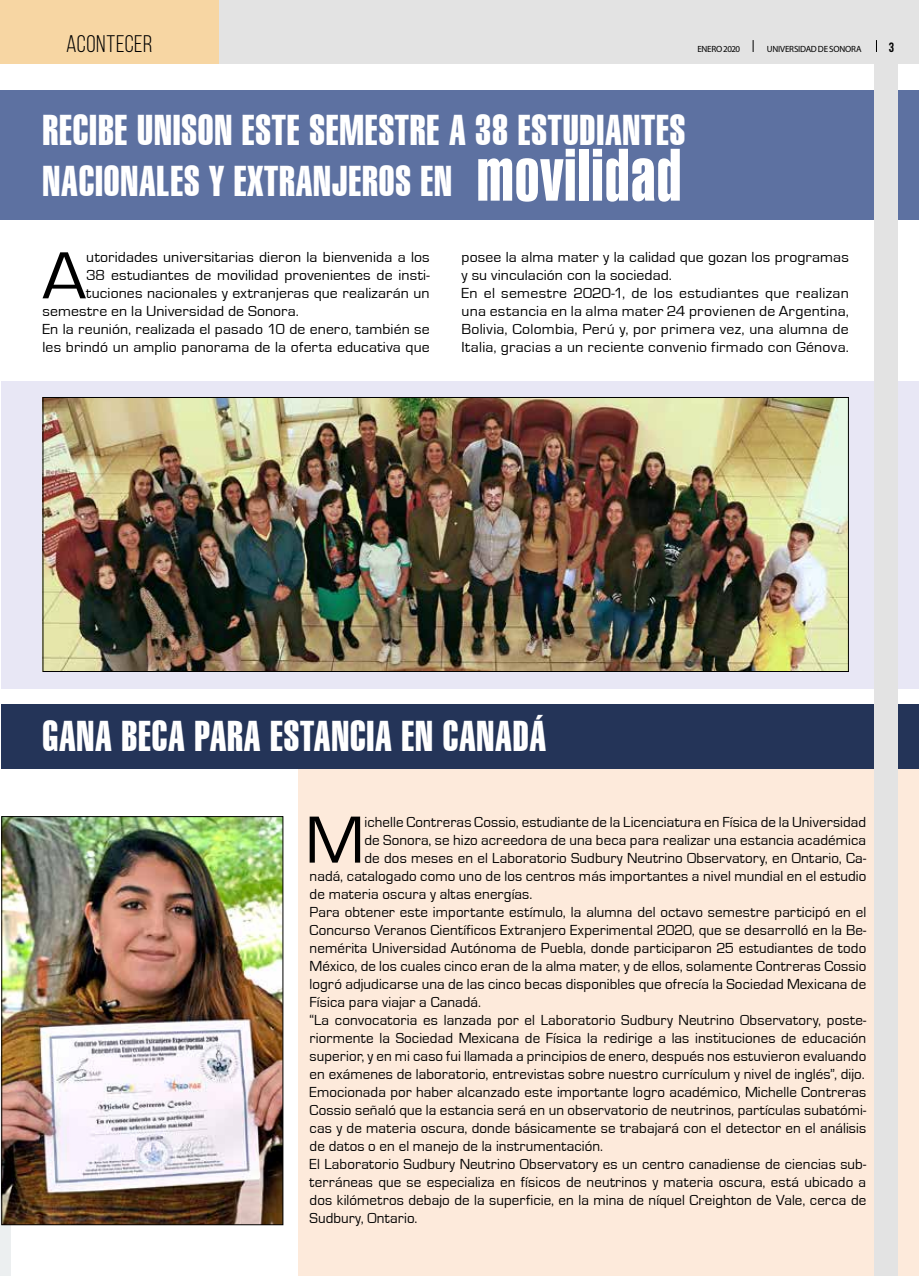
<style>
.page{position:relative;width:919px;height:1276px;background:#fff}
.page>*{position:absolute;margin:0;border:0;box-sizing:border-box;transform-origin:0 0}
.t1{font:72px "Swiss 911 BT Extra Compressed";letter-spacing:.02em;color:#fff}
.t2{font:69px "Eurostile";color:#000;scale:1.05 1}
.t3{font:69px "Eurostile";color:#000}
.t4{font:42px/51px "Swiss 911 BT Extra Compressed";letter-spacing:.02em;color:#fff}
.t5{font:24px "Bebas Neue";letter-spacing:.025em;color:#000}
.t6{font:15px "Eurostile";letter-spacing:.005em;color:#000}
.t7{font:15px/18px "Eurostile";letter-spacing:.005em;color:#000;scale:1.05 1}
.t8{font:700 13.5px "Bebas Neue";color:#000}
.t9{font:9px "Myriad Pro";letter-spacing:-.02em;color:#000}
</style>
<div class="page">
<div style="left:299px;top:767px;width:619px;height:509px;background:#fdeadb"></div>
<div style="left:2px;top:704px;width:916px;height:65px;background:#243458"></div>
<div style="left:2px;top:0;width:916px;height:63px;background:#e3e3e3"></div>
<div style="left:0;top:0;width:219px;height:63px;background:#f7d6a3"></div>
<div style="left:0;top:90px;width:918px;height:129px;background:#5d71a1"></div>
<div style="left:2px;top:381px;width:916px;height:307px;background:#e8e7f5"></div>
<div style="left:874px;top:63px;width:23px;height:1213px;background:#e3e3e3"></div>
<svg style="left:752px;top:40px;width:1px;height:12px"></svg>
<svg style="left:876px;top:40px;width:1px;height:12px"></svg>
<img style="left:45px;top:399px;width:801px;height:271px">
<div style="left:0;top:1056px;width:10px;height:220px;background:#eceff0"></div>
<img style="left:3px;top:818px;width:278px;height:405px">
<div style="left:1px;top:816px;width:282px;height:409px;border:1px solid #000"></div>
<h3 class="t5" style="left:66px;top:31px;width:88px">ACONTECER</h3>
<p class="t9" style="left:697px;top:43px;width:44px">ENERO 2020</p>
<p class="t9" style="left:766px;top:43px;width:96px">UNIVERSIDAD DE SONORA</p>
<p class="t8" style="left:888px;top:40px;width:7px">3</p>
<h3 class="t4" style="left:43px;top:105px;width:644px">RECIBE UNISON ESTE SEMESTRE A 38 ESTUDIANTES<br>NACIONALES Y EXTRANJEROS EN</h3>
<h1 class="t1" style="left:476px;top:135px;width:206px">movilidad</h1>
<h2 class="t2" style="left:42px;top:238px;width:43px">A</h2>
<p class="t7" style="left:86px;top:249px;width:328px">utoridades universitarias dieron la bienvenida a los</p>
<p class="t7" style="left:86px;top:267px;width:328px">38 estudiantes de movilidad provenientes de insti-</p>
<p class="t7" style="left:86px;top:285px;width:328px">tuciones nacionales y extranjeras que realizarán un</p>
<p class="t7" style="left:43px;top:303px;width:245px">semestre en la Universidad de Sonora.</p>
<p class="t7" style="left:43px;top:321px;width:370px">En la reunión, realizada el pasado 10 de enero, también se</p>
<p class="t7" style="left:43px;top:339px;width:370px">les brindó un amplio panorama de la oferta educativa que</p>
<p class="t7" style="left:461px;top:249px;width:370px">posee la alma mater y la calidad que gozan los programas y su vinculación con la sociedad.<br>En el semestre 2020-1, de los estudiantes que realizan una estancia en la alma mater 24 provienen de Argentina, Bolivia, Colombia, Perú y, por primera vez, una alumna de Italia, gracias a un reciente convenio firmado con Génova.</p>
<h3 class="t4" style="left:43px;top:711px;width:505px">GANA BECA PARA ESTANCIA EN CANADÁ</h3>
<h2 class="t3" style="left:305px;top:803px;width:61px">M</h2>
<p class="t6" style="left:364px;top:813px;width:503px">ichelle Contreras Cossio, estudiante de la Licenciatura en Física de la Universidad</p>
<p class="t6" style="left:364px;top:831px;width:503px">de Sonora, se hizo acreedora de una beca para realizar una estancia académica</p>
<p class="t6" style="left:364px;top:849px;width:503px">de dos meses en el Laboratorio Sudbury Neutrino Observatory, en Ontario, Ca-</p>
<p class="t6" style="left:309px;top:867px;width:558px">nadá, catalogado como uno de los centros más importantes a nivel mundial en el estudio</p>
<p class="t6" style="left:309px;top:885px;width:224px">de materia oscura y altas energías.</p>
<p class="t6" style="left:309px;top:903px;width:558px">Para obtener este importante estímulo, la alumna del octavo semestre participó en el</p>
<p class="t6" style="left:309px;top:921px;width:558px">Concurso Veranos Científicos Extranjero Experimental 2020, que se desarrolló en la Be-</p>
<p class="t6" style="left:309px;top:939px;width:558px">nemérita Universidad Autónoma de Puebla, donde participaron 25 estudiantes de todo</p>
<p class="t6" style="left:309px;top:957px;width:558px">México, de los cuales cinco eran de la alma mater, y de ellos, solamente Contreras Cossio</p>
<p class="t6" style="left:309px;top:975px;width:558px">logró adjudicarse una de las cinco becas disponibles que ofrecía la Sociedad Mexicana de</p>
<p class="t6" style="left:309px;top:993px;width:173px">Física para viajar a Canadá.</p>
<p class="t6" style="left:309px;top:1011px;width:558px">“La convocatoria es lanzada por el Laboratorio Sudbury Neutrino Observatory, poste-</p>
<p class="t6" style="left:309px;top:1029px;width:558px">riormente la Sociedad Mexicana de Física la redirige a las instituciones de educación</p>
<p class="t6" style="left:309px;top:1047px;width:558px">superior, y en mi caso fui llamada a principios de enero, después nos estuvieron evaluando</p>
<p class="t6" style="left:309px;top:1065px;width:556px">en exámenes de laboratorio, entrevistas sobre nuestro currículum y nivel de inglés”, dijo.</p>
<p class="t6" style="left:309px;top:1083px;width:558px">Emocionada por haber alcanzado este importante logro académico, Michelle Contreras</p>
<p class="t6" style="left:309px;top:1101px;width:558px">Cossio señaló que la estancia será en un observatorio de neutrinos, partículas subatómi-</p>
<p class="t6" style="left:309px;top:1119px;width:558px">cas y de materia oscura, donde básicamente se trabajará con el detector en el análisis</p>
<p class="t6" style="left:309px;top:1137px;width:295px">de datos o en el manejo de la instrumentación.</p>
<p class="t6" style="left:309px;top:1155px;width:558px">El Laboratorio Sudbury Neutrino Observatory es un centro canadiense de ciencias sub-</p>
<p class="t6" style="left:309px;top:1173px;width:558px">terráneas que se especializa en físicos de neutrinos y materia oscura, está ubicado a</p>
<p class="t6" style="left:309px;top:1191px;width:558px">dos kilómetros debajo de la superficie, en la mina de níquel Creighton de Vale, cerca de</p>
<p class="t6" style="left:309px;top:1209px;width:109px">Sudbury, Ontario.</p>
</div>
